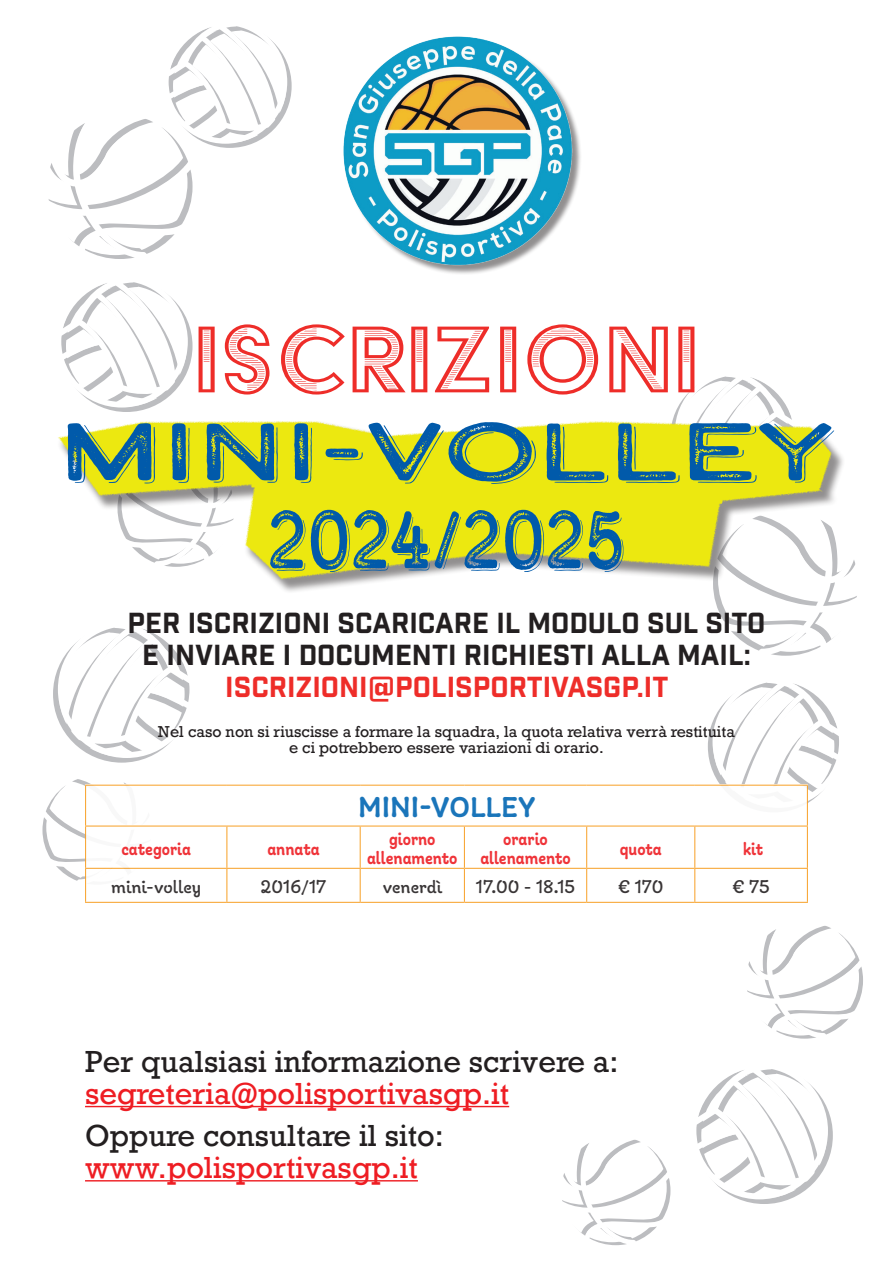
<style>
.page{position:relative;width:893px;height:1263px;background:#fff}
.page>*{position:absolute;margin:0;border:0;box-sizing:border-box;transform-origin:0 0}
.t1{font:109.5px "Acier BAT Text Gris";color:#ee2d29}
.t2{font:80.85px/87.9px "Calder Dark Grit Shadow";letter-spacing:-.04em;color:#015aaa;text-align:center;scale:1.4 1}
.t3{font:29.7px "Giulia Plain";color:#0166b3}
.t4{font:28.65px "Rockwell";color:#231f20}
.t5{font:28.65px "Rockwell";color:#ee1d23}
.t6{font:28.2px/31.8px "Industry Inc Base";color:#231f20;text-align:center}
.t7{font:28.2px "Industry Inc Base";color:#ee2d29}
.t8{font:19.05px/19px "Giulia Plain";color:#ee1d23;text-align:center;scale:.9 1}
.t9{font:300 19.05px "Giulia";color:#231f20}
.t10{font:14.85px/15.9px "Rockwell";color:#231f20;text-align:center}
</style>
<div class="page">
<svg style="left:696px;top:1069px;width:137px;height:135px"></svg>
<svg style="left:672px;top:376px;width:120px;height:44px"></svg>
<svg style="left:61px;top:282px;width:132px;height:130px"></svg>
<svg style="left:708px;top:682px;width:131px;height:121px"></svg>
<svg style="left:53px;top:627px;width:137px;height:136px"></svg>
<svg style="left:48px;top:26px;width:244px;height:233px"></svg>
<svg style="left:714px;top:560px;width:143px;height:96px"></svg>
<svg style="left:747px;top:926px;width:116px;height:113px"></svg>
<svg style="left:42px;top:779px;width:114px;height:102px"></svg>
<svg style="left:562px;top:1139px;width:108px;height:106px"></svg>
<div style="left:346px;top:39px;width:236px;height:236px;background:#231f20;opacity:.5"></div>
<img style="left:343px;top:36px;width:231px;height:231px">
<hr style="left:85px;top:1106px;width:424px;height:1px;background:#ee1d23">
<hr style="left:85px;top:1180px;width:333px;height:1px;background:#ee1d23">
<div style="left:56px;top:420px;width:789px;height:174px;background:#231f20;opacity:.5"></div>
<svg style="left:56px;top:420px;width:777px;height:161px;fill:#ece810"></svg>
<div style="left:85px;top:785px;width:723px;height:118px;background:#fff"></div>
<hr style="left:85px;top:785px;width:142px;height:1px;background:#f89c1c">
<hr style="left:85px;top:786px;width:1px;height:39px;background:#f89c1c">
<hr style="left:227px;top:785px;width:133px;height:1px;background:#f89c1c">
<hr style="left:360px;top:785px;width:104px;height:1px;background:#f89c1c">
<hr style="left:464px;top:785px;width:123px;height:1px;background:#f89c1c">
<hr style="left:587px;top:785px;width:108px;height:1px;background:#f89c1c">
<hr style="left:695px;top:785px;width:113px;height:1px;background:#f89c1c">
<hr style="left:807px;top:786px;width:1px;height:39px;background:#f89c1c">
<hr style="left:85px;top:825px;width:142px;height:1px;background:#f89c1c">
<hr style="left:85px;top:826px;width:1px;height:42px;background:#f89c1c">
<hr style="left:227px;top:825px;width:133px;height:1px;background:#f89c1c">
<hr style="left:226px;top:826px;width:1px;height:42px;background:#f89c1c">
<hr style="left:360px;top:825px;width:104px;height:1px;background:#f89c1c">
<hr style="left:360px;top:826px;width:1px;height:42px;background:#f89c1c">
<hr style="left:464px;top:825px;width:123px;height:1px;background:#f89c1c">
<hr style="left:464px;top:826px;width:1px;height:42px;background:#f89c1c">
<hr style="left:587px;top:825px;width:108px;height:1px;background:#f89c1c">
<hr style="left:586px;top:826px;width:1px;height:42px;background:#f89c1c">
<hr style="left:695px;top:825px;width:113px;height:1px;background:#f89c1c">
<hr style="left:694px;top:826px;width:1px;height:42px;background:#f89c1c">
<hr style="left:807px;top:826px;width:1px;height:42px;background:#f89c1c">
<hr style="left:85px;top:868px;width:142px;height:1px;background:#f89c1c">
<hr style="left:85px;top:869px;width:1px;height:33px;background:#f89c1c">
<hr style="left:227px;top:868px;width:133px;height:1px;background:#f89c1c">
<hr style="left:226px;top:869px;width:1px;height:33px;background:#f89c1c">
<hr style="left:360px;top:868px;width:104px;height:1px;background:#f89c1c">
<hr style="left:360px;top:869px;width:1px;height:33px;background:#f89c1c">
<hr style="left:464px;top:868px;width:123px;height:1px;background:#f89c1c">
<hr style="left:464px;top:869px;width:1px;height:33px;background:#f89c1c">
<hr style="left:587px;top:868px;width:108px;height:1px;background:#f89c1c">
<hr style="left:586px;top:869px;width:1px;height:33px;background:#f89c1c">
<hr style="left:695px;top:868px;width:113px;height:1px;background:#f89c1c">
<hr style="left:694px;top:869px;width:1px;height:33px;background:#f89c1c">
<hr style="left:807px;top:869px;width:1px;height:33px;background:#f89c1c">
<hr style="left:85px;top:902px;width:142px;height:1px;background:#f89c1c">
<hr style="left:227px;top:902px;width:133px;height:1px;background:#f89c1c">
<hr style="left:360px;top:902px;width:104px;height:1px;background:#f89c1c">
<hr style="left:464px;top:902px;width:123px;height:1px;background:#f89c1c">
<hr style="left:587px;top:902px;width:108px;height:1px;background:#f89c1c">
<hr style="left:695px;top:902px;width:113px;height:1px;background:#f89c1c">
<h1 class="t1" style="left:193px;top:302px;width:508px">ISCRIZIONI</h1>
<h2 class="t2" style="left:56px;top:407px;width:560px">MINI-VOLLEY<br>2024/2025</h2>
<h3 class="t6" style="left:128px;top:609px;width:639px">PER ISCRIZIONI SCARICARE IL MODULO SUL SITO<br>E INVIARE I DOCUMENTI RICHIESTI ALLA MAIL:</h3>
<h3 class="t7" style="left:225px;top:670px;width:445px">ISCRIZIONI@POLISPORTIVASGP.IT</h3>
<p class="t10" style="left:158px;top:724px;width:578px">Nel caso non si riuscisse a formare la squadra, la quota relativa verrà restituita e ci potrebbero essere variazioni di orario.</p>
<h3 class="t3" style="left:358px;top:790px;width:179px">MINI-VOLLEY</h3>
<p class="t8" style="left:121px;top:839px;width:79px">categoria</p>
<p class="t8" style="left:267px;top:839px;width:60px">annata</p>
<p class="t8" style="left:367px;top:829px;width:102px">giorno allenamento</p>
<p class="t8" style="left:480px;top:829px;width:102px">orario allenamento</p>
<p class="t8" style="left:620px;top:839px;width:48px">quota</p>
<p class="t8" style="left:743px;top:839px;width:24px">kit</p>
<p class="t9" style="left:111px;top:875px;width:92px">mini-volley</p>
<p class="t9" style="left:261px;top:875px;width:67px">2016/17</p>
<p class="t9" style="left:383px;top:875px;width:61px">venerdì</p>
<p class="t9" style="left:476px;top:875px;width:101px">17.00 - 18.15</p>
<p class="t9" style="left:618px;top:875px;width:47px">€ 170</p>
<p class="t9" style="left:732px;top:875px;width:39px">€ 75</p>
<h3 class="t4" style="left:85px;top:1044px;width:535px">Per qualsiasi informazione scrivere a:</h3>
<h3 class="t5" style="left:85px;top:1075px;width:426px">segreteria@polisportivasgp.it</h3>
<h3 class="t4" style="left:85px;top:1118px;width:360px">Oppure consultare il sito:</h3>
<h3 class="t5" style="left:85px;top:1150px;width:334px">www.polisportivasgp.it</h3>
</div>
